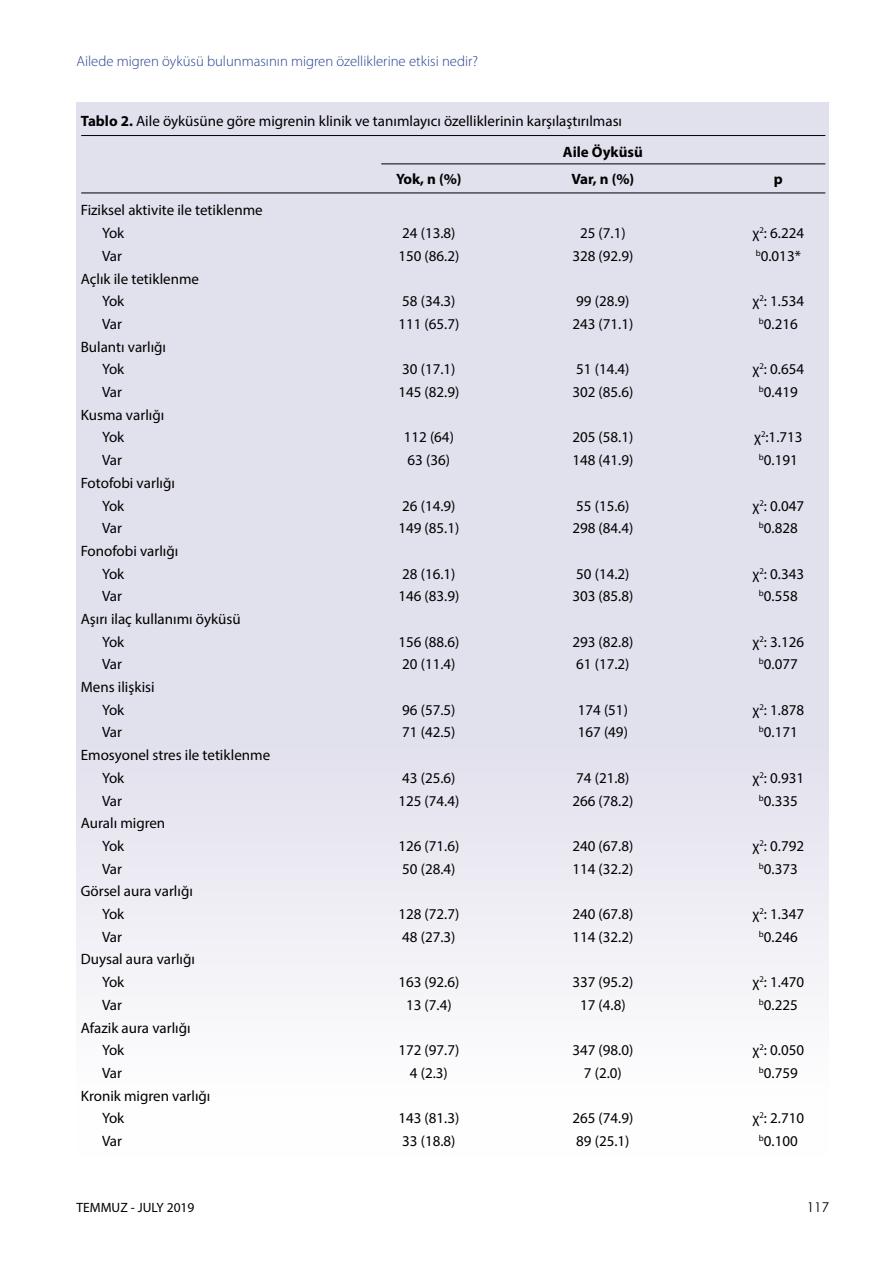
<style>
.page{position:relative;width:893px;height:1263px;background:#fff}
.page>*{position:absolute;margin:0;border:0;box-sizing:border-box;transform-origin:0 0}
.t1{font:15px/22.6px "Myriad Pro";color:#000}
.t2{font:700 15px "Myriad Pro";letter-spacing:-.02em;color:#000}
.t3{font:300 14.7px "Myriad Pro";color:#25408f}
.t4{font:13.5px "Myriad Pro";color:#000}
.t5{font:13.5px "Century Gothic";color:#000}
.s1{font-weight:700}
</style>
<div class="page">
<div style="left:77px;top:102px;width:752px;height:1055px;background:linear-gradient(to bottom,#d8d7e7,#f6f6fa)"></div>
<hr style="left:81px;top:135px;width:744px;height:1px;background:#000">
<hr style="left:81px;top:193px;width:744px;height:1px;background:#000">
<hr style="left:381px;top:164px;width:444px;height:1px;background:#000">
<p class="t3" style="left:77px;top:53px;width:403px">Ailede migren öyküsü bulunmasının migren özelliklerine etkisi nedir?</p>
<p class="t1" style="left:563px;top:105px;width:81px;line-height:31.2px;text-indent:-482px"><span class="s1">Tablo 2.</span> Aile öyküsüne göre migrenin klinik ve tanımlayıcı özelliklerinin karşılaştırılması<br><span class="s1">Aile Öyküsü</span></p>
<p class="t2" style="left:396px;top:169px;width:67px">Yok, n (%)</p>
<p class="t2" style="left:571px;top:169px;width:64px">Var, n (%)</p>
<p class="t2" style="left:774px;top:169px;width:10px">p</p>
<p class="t1" style="left:102px;top:199px;width:162px;text-indent:-21px">Fiziksel aktivite ile tetiklenme<br>Yok</p>
<p class="t1" style="left:402px;top:221px;width:55px">24 (13.8)</p>
<p class="t1" style="left:580px;top:221px;width:47px">25 (7.1)</p>
<p class="t1" style="left:753px;top:222px;width:53px">χ<sup>2</sup>: 6.224</p>
<p class="t1" style="left:102px;top:244px;width:22px">Var</p>
<p class="t1" style="left:398px;top:244px;width:62px">150 (86.2)</p>
<p class="t1" style="left:572px;top:244px;width:62px">328 (92.9)</p>
<p class="t1" style="left:756px;top:244px;width:47px"><sup>b</sup>0.013*</p>
<p class="t1" style="left:102px;top:267px;width:99px;text-indent:-21px">Açlık ile tetiklenme<br>Yok</p>
<p class="t1" style="left:402px;top:290px;width:55px">58 (34.3)</p>
<p class="t1" style="left:576px;top:290px;width:55px">99 (28.9)</p>
<p class="t1" style="left:753px;top:290px;width:53px">χ<sup>2</sup>: 1.534</p>
<p class="t1" style="left:102px;top:312px;width:22px">Var</p>
<p class="t1" style="left:398px;top:312px;width:62px">111 (65.7)</p>
<p class="t1" style="left:572px;top:312px;width:62px">243 (71.1)</p>
<p class="t1" style="left:759px;top:312px;width:40px"><sup>b</sup>0.216</p>
<p class="t1" style="left:102px;top:335px;width:66px;text-indent:-21px">Bulantı varlığı<br>Yok</p>
<p class="t1" style="left:402px;top:358px;width:55px">30 (17.1)</p>
<p class="t1" style="left:576px;top:358px;width:55px">51 (14.4)</p>
<p class="t1" style="left:753px;top:358px;width:53px">χ<sup>2</sup>: 0.654</p>
<p class="t1" style="left:102px;top:380px;width:22px">Var</p>
<p class="t1" style="left:398px;top:380px;width:62px">145 (82.9)</p>
<p class="t1" style="left:572px;top:380px;width:62px">302 (85.6)</p>
<p class="t1" style="left:759px;top:380px;width:40px"><sup>b</sup>0.419</p>
<p class="t1" style="left:102px;top:403px;width:64px;text-indent:-21px">Kusma varlığı<br>Yok</p>
<p class="t1" style="left:404px;top:426px;width:52px">112 (64)</p>
<p class="t1" style="left:572px;top:426px;width:62px">205 (58.1)</p>
<p class="t1" style="left:754px;top:426px;width:50px">χ<sup>2</sup>:1.713</p>
<p class="t1" style="left:102px;top:448px;width:22px">Var</p>
<p class="t1" style="left:408px;top:448px;width:44px">63 (36)</p>
<p class="t1" style="left:572px;top:448px;width:62px">148 (41.9)</p>
<p class="t1" style="left:759px;top:448px;width:40px"><sup>b</sup>0.191</p>
<p class="t1" style="left:102px;top:471px;width:74px;text-indent:-21px">Fotofobi varlığı<br>Yok</p>
<p class="t1" style="left:402px;top:494px;width:55px">26 (14.9)</p>
<p class="t1" style="left:576px;top:494px;width:55px">55 (15.6)</p>
<p class="t1" style="left:753px;top:494px;width:53px">χ<sup>2</sup>: 0.047</p>
<p class="t1" style="left:102px;top:517px;width:22px">Var</p>
<p class="t1" style="left:398px;top:517px;width:62px">149 (85.1)</p>
<p class="t1" style="left:572px;top:517px;width:62px">298 (84.4)</p>
<p class="t1" style="left:759px;top:517px;width:40px"><sup>b</sup>0.828</p>
<p class="t1" style="left:102px;top:539px;width:78px;text-indent:-21px">Fonofobi varlığı<br>Yok</p>
<p class="t1" style="left:402px;top:562px;width:55px">28 (16.1)</p>
<p class="t1" style="left:576px;top:562px;width:55px">50 (14.2)</p>
<p class="t1" style="left:753px;top:562px;width:53px">χ<sup>2</sup>: 0.343</p>
<p class="t1" style="left:102px;top:585px;width:22px">Var</p>
<p class="t1" style="left:398px;top:585px;width:62px">146 (83.9)</p>
<p class="t1" style="left:572px;top:585px;width:62px">303 (85.8)</p>
<p class="t1" style="left:759px;top:585px;width:40px"><sup>b</sup>0.558</p>
<p class="t1" style="left:102px;top:607px;width:140px;text-indent:-21px">Aşırı ilaç kullanımı öyküsü<br>Yok</p>
<p class="t1" style="left:398px;top:630px;width:62px">156 (88.6)</p>
<p class="t1" style="left:572px;top:630px;width:62px">293 (82.8)</p>
<p class="t1" style="left:753px;top:630px;width:53px">χ<sup>2</sup>: 3.126</p>
<p class="t1" style="left:102px;top:653px;width:22px">Var</p>
<p class="t1" style="left:402px;top:653px;width:55px">20 (11.4)</p>
<p class="t1" style="left:576px;top:653px;width:55px">61 (17.2)</p>
<p class="t1" style="left:759px;top:653px;width:40px"><sup>b</sup>0.077</p>
<p class="t1" style="left:102px;top:675px;width:54px;text-indent:-21px">Mens ilişkisi<br>Yok</p>
<p class="t1" style="left:402px;top:698px;width:55px">96 (57.5)</p>
<p class="t1" style="left:578px;top:698px;width:52px">174 (51)</p>
<p class="t1" style="left:753px;top:698px;width:53px">χ<sup>2</sup>: 1.878</p>
<p class="t1" style="left:102px;top:721px;width:22px">Var</p>
<p class="t1" style="left:402px;top:721px;width:55px">71 (42.5)</p>
<p class="t1" style="left:578px;top:721px;width:52px">167 (49)</p>
<p class="t1" style="left:759px;top:721px;width:40px"><sup>b</sup>0.171</p>
<p class="t1" style="left:102px;top:743px;width:170px;text-indent:-21px">Emosyonel stres ile tetiklenme<br>Yok</p>
<p class="t1" style="left:402px;top:766px;width:55px">43 (25.6)</p>
<p class="t1" style="left:576px;top:766px;width:55px">74 (21.8)</p>
<p class="t1" style="left:753px;top:766px;width:53px">χ<sup>2</sup>: 0.931</p>
<p class="t1" style="left:102px;top:789px;width:22px">Var</p>
<p class="t1" style="left:398px;top:789px;width:62px">125 (74.4)</p>
<p class="t1" style="left:572px;top:789px;width:62px">266 (78.2)</p>
<p class="t1" style="left:759px;top:789px;width:40px"><sup>b</sup>0.335</p>
<p class="t1" style="left:102px;top:812px;width:65px;text-indent:-21px">Auralı migren<br>Yok</p>
<p class="t1" style="left:398px;top:834px;width:62px">126 (71.6)</p>
<p class="t1" style="left:572px;top:834px;width:62px">240 (67.8)</p>
<p class="t1" style="left:753px;top:834px;width:53px">χ<sup>2</sup>: 0.792</p>
<p class="t1" style="left:102px;top:857px;width:22px">Var</p>
<p class="t1" style="left:402px;top:857px;width:55px">50 (28.4)</p>
<p class="t1" style="left:572px;top:857px;width:62px">114 (32.2)</p>
<p class="t1" style="left:759px;top:857px;width:40px"><sup>b</sup>0.373</p>
<p class="t1" style="left:102px;top:880px;width:92px;text-indent:-21px">Görsel aura varlığı<br>Yok</p>
<p class="t1" style="left:398px;top:902px;width:62px">128 (72.7)</p>
<p class="t1" style="left:572px;top:902px;width:62px">240 (67.8)</p>
<p class="t1" style="left:753px;top:902px;width:53px">χ<sup>2</sup>: 1.347</p>
<p class="t1" style="left:102px;top:925px;width:22px">Var</p>
<p class="t1" style="left:402px;top:925px;width:55px">48 (27.3)</p>
<p class="t1" style="left:572px;top:925px;width:62px">114 (32.2)</p>
<p class="t1" style="left:759px;top:925px;width:40px"><sup>b</sup>0.246</p>
<p class="t1" style="left:102px;top:948px;width:94px;text-indent:-21px">Duysal aura varlığı<br>Yok</p>
<p class="t1" style="left:398px;top:970px;width:62px">163 (92.6)</p>
<p class="t1" style="left:572px;top:970px;width:62px">337 (95.2)</p>
<p class="t1" style="left:753px;top:970px;width:53px">χ<sup>2</sup>: 1.470</p>
<p class="t1" style="left:102px;top:993px;width:22px">Var</p>
<p class="t1" style="left:406px;top:993px;width:47px">13 (7.4)</p>
<p class="t1" style="left:580px;top:993px;width:47px">17 (4.8)</p>
<p class="t1" style="left:759px;top:993px;width:40px"><sup>b</sup>0.225</p>
<p class="t1" style="left:102px;top:1016px;width:90px;text-indent:-21px">Afazik aura varlığı<br>Yok</p>
<p class="t1" style="left:398px;top:1039px;width:62px">172 (97.7)</p>
<p class="t1" style="left:572px;top:1039px;width:62px">347 (98.0)</p>
<p class="t1" style="left:753px;top:1039px;width:53px">χ<sup>2</sup>: 0.050</p>
<p class="t1" style="left:102px;top:1061px;width:22px">Var</p>
<p class="t1" style="left:410px;top:1061px;width:39px">4 (2.3)</p>
<p class="t1" style="left:584px;top:1061px;width:39px">7 (2.0)</p>
<p class="t1" style="left:759px;top:1061px;width:40px"><sup>b</sup>0.759</p>
<p class="t1" style="left:102px;top:1084px;width:110px;text-indent:-21px">Kronik migren varlığı<br>Yok</p>
<p class="t1" style="left:398px;top:1107px;width:62px">143 (81.3)</p>
<p class="t1" style="left:572px;top:1107px;width:62px">265 (74.9)</p>
<p class="t1" style="left:753px;top:1107px;width:53px">χ<sup>2</sup>: 2.710</p>
<p class="t1" style="left:102px;top:1129px;width:22px">Var</p>
<p class="t1" style="left:402px;top:1129px;width:55px">33 (18.8)</p>
<p class="t1" style="left:576px;top:1129px;width:55px">89 (25.1)</p>
<p class="t1" style="left:759px;top:1129px;width:40px"><sup>b</sup>0.100</p>
<p class="t4" style="left:77px;top:1199px;width:119px">TEMMUZ - JULY 2019</p>
<p class="t5" style="left:807px;top:1199px;width:24px">117</p>
</div>
